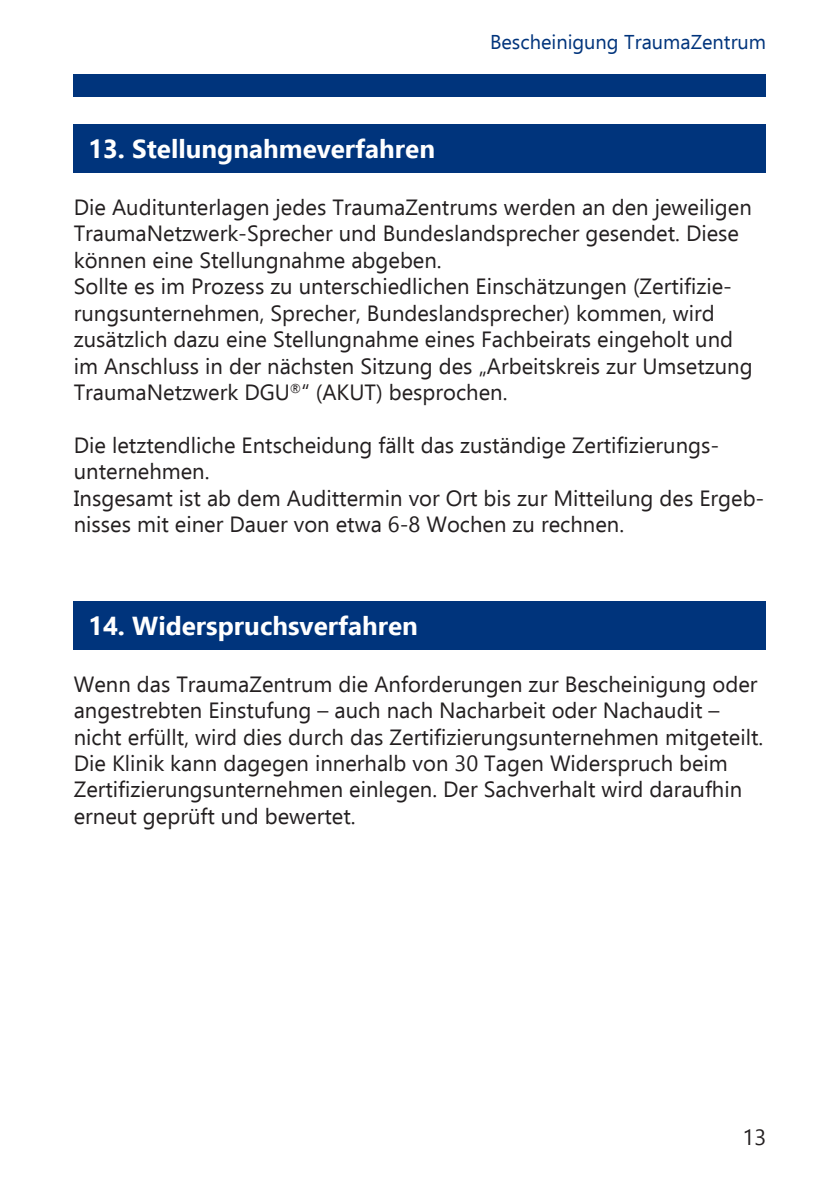
<style>
.page{position:relative;width:840px;height:1191px;background:#fff}
.page>*{position:absolute;margin:0;border:0;box-sizing:border-box;transform-origin:0 0}
.t1{font:700 26px "Ebrima";color:#fff}
.t2{font:22px/26.4px "Ebrima";color:#231f20}
.t3{font:20px "Ebrima";color:#00347c}
</style>
<div class="page">
<div style="left:74px;top:74px;width:691px;height:22px;background:#00347c"></div>
<div style="left:74px;top:124px;width:691px;height:49px;background:#00347c"></div>
<div style="left:74px;top:601px;width:691px;height:48px;background:#00347c"></div>
<p class="t1" style="left:88px;top:128px;width:348px">13. Stellungnahmeverfahren</p>
<p class="t3" style="left:489px;top:27px;width:277px">Bescheinigung TraumaZentrum</p>
<p class="t2" style="left:74px;top:193px;width:679px">Die Auditunterlagen jedes TraumaZentrums werden an den jeweiligen<br>TraumaNetzwerk-Sprecher und Bundeslandsprecher gesendet. Diese können eine Stellungnahme abgeben.</p>
<p class="t2" style="left:74px;top:272px;width:680px">Sollte es im Prozess zu unterschiedlichen Einschätzungen (Zertifizie&shy;rungsunternehmen, Sprecher, Bundeslandsprecher) kommen, wird zusätzlich dazu eine Stellungnahme eines Fachbeirats eingeholt und im Anschluss in der nächsten Sitzung des „Arbeitskreis zur Umsetzung TraumaNetzwerk DGU<sup>®</sup>“ (AKUT) besprochen.</p>
<p class="t2" style="left:74px;top:431px;width:646px">Die letztendliche Entscheidung fällt das zuständige Zertifizierungs-</p>
<p class="t2" style="left:74px;top:457px;width:137px">unternehmen.</p>
<p class="t2" style="left:74px;top:484px;width:691px">Insgesamt ist ab dem Audittermin vor Ort bis zur Mitteilung des Ergeb&shy;nisses mit einer Dauer von etwa 6-8 Wochen zu rechnen.</p>
<p class="t1" style="left:88px;top:605px;width:331px">14. Widerspruchsverfahren</p>
<p class="t2" style="left:74px;top:670px;width:690px">Wenn das TraumaZentrum die Anforderungen zur Bescheinigung oder angestrebten Einstufung – auch nach Nacharbeit oder Nachaudit – nicht erfüllt, wird dies durch das Zertifizierungsunternehmen mitgeteilt.<br>Die Klinik kann dagegen innerhalb von 30 Tagen Widerspruch beim Zertifizierungsunternehmen einlegen. Der Sachverhalt wird daraufhin erneut geprüft und bewertet.</p>
<p class="t2" style="left:742px;top:1122px;width:25px">13</p>
</div>
